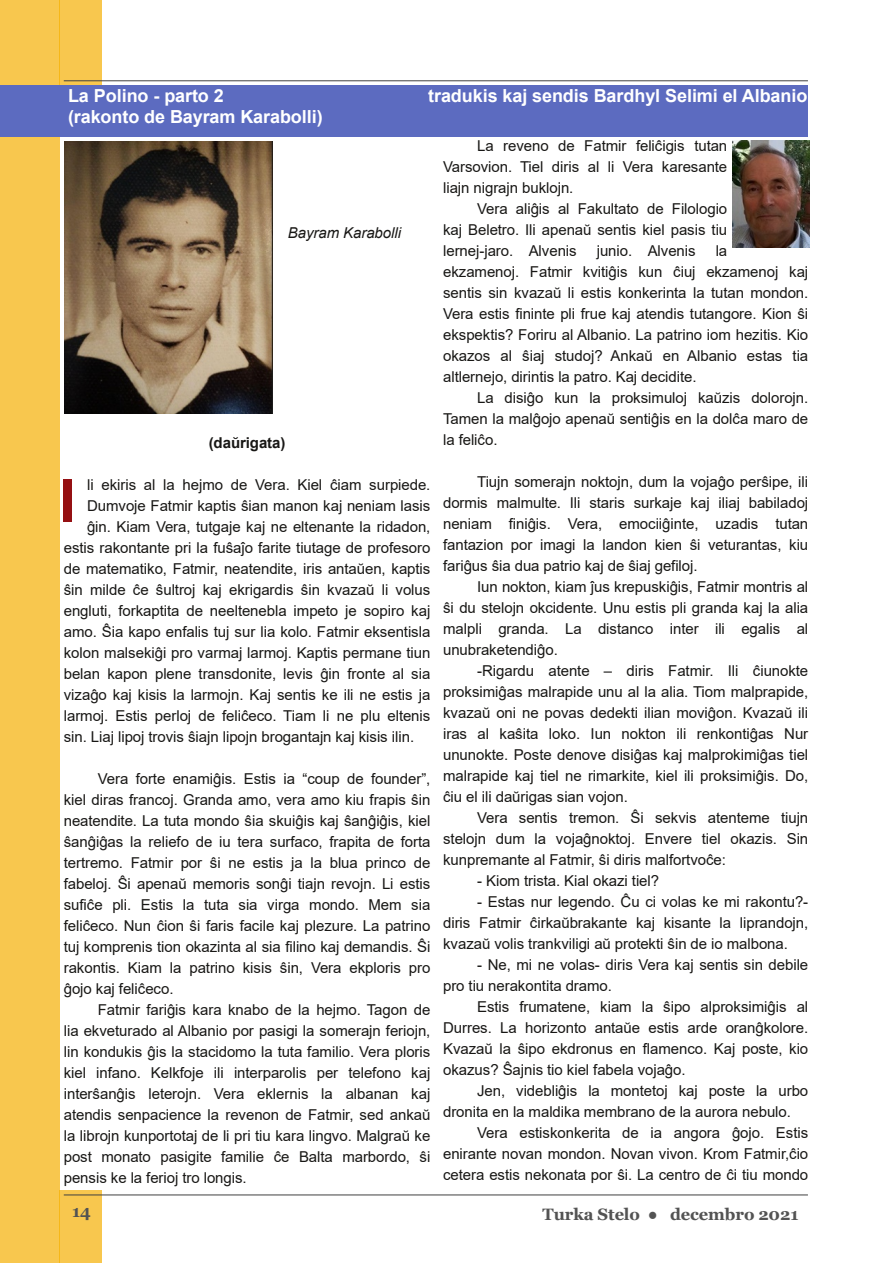
<style>
.page{position:relative;width:893px;height:1263px;background:#fff}
.page>*{position:absolute;margin:0;border:0;box-sizing:border-box;transform-origin:0 0}
.t1{font:700 60px "Arial";color:#951013}
.t2{font:700 18px/21px "Arial";letter-spacing:-.005em;color:#fff}
.t3{font:700 16.5px "Georgia";letter-spacing:-.005em;color:#535353}
.t4{font:15px/21px "Arial";letter-spacing:-.005em;color:#181715;text-align:justify}
.t5{font:italic 15px "Arial";letter-spacing:-.005em;color:#181715}
.t6{font:700 15px "Arial";letter-spacing:-.005em;color:#181715}
</style>
<div class="page">
<div style="left:60px;top:0;width:42px;height:85px;background:#f8c74e"></div>
<div style="left:60px;top:1191px;width:42px;height:72px;background:#f8c74e"></div>
<div style="left:0;top:0;width:60px;height:1263px;background:#f8c74e"></div>
<hr style="left:64px;top:81px;width:744px;height:1px;background:#404040">
<hr style="left:64px;top:1195px;width:744px;height:1px;background:#404040">
<div style="left:0;top:85px;width:808px;height:51px;background:#5c6bc0"></div>
<img style="left:65px;top:142px;width:207px;height:272px">
<img style="left:733px;top:141px;width:77px;height:107px">
<p class="t2" style="left:68px;top:85px;width:256px">La Polino - parto 2<br>(rakonto de Bayram Karabolli)</p>
<p class="t2" style="left:428px;top:85px;width:381px">tradukis kaj sendis Bardhyl Selimi el Albanio</p>
<p class="t5" style="left:288px;top:224px;width:115px">Bayram Karabolli</p>
<p class="t6" style="left:209px;top:434px;width:78px">(daŭrigata)</p>
<p class="t4" style="left:87px;top:474px;width:345px">li ekiris al la hejmo de Vera. Kiel ĉiam surpiede.</p>
<p class="t4" style="left:87px;top:495px;width:345px">Dumvoje Fatmir kaptis ŝian manon kaj neniam lasis</p>
<p class="t4" style="left:87px;top:516px;width:345px">ĝin. Kiam Vera, tutgaje kaj ne eltenante la ridadon,</p>
<p class="t4" style="left:64px;top:537px;width:368px">estis rakontante pri la fuŝaĵo farite tiutage de profesoro</p>
<p class="t4" style="left:64px;top:558px;width:368px">de matematiko, Fatmir, neatendite, iris antaŭen, kaptis</p>
<p class="t4" style="left:64px;top:579px;width:368px">ŝin milde ĉe ŝultroj kaj ekrigardis ŝin kvazaŭ li volus</p>
<p class="t4" style="left:64px;top:600px;width:368px">engluti, forkaptita de neeltenebla impeto je sopiro kaj</p>
<p class="t4" style="left:64px;top:621px;width:368px">amo. Ŝia kapo enfalis tuj sur lia kolo. Fatmir eksentisla</p>
<p class="t4" style="left:64px;top:642px;width:368px">kolon malsekiĝi pro varmaj larmoj. Kaptis permane tiun</p>
<p class="t4" style="left:64px;top:663px;width:368px">belan kapon plene transdonite, levis ĝin fronte al sia</p>
<p class="t4" style="left:64px;top:684px;width:368px">vizaĝo kaj kisis la larmojn. Kaj sentis ke ili ne estis ja</p>
<p class="t4" style="left:64px;top:705px;width:368px">larmoj. Estis perloj de feliĉeco. Tiam li ne plu eltenis</p>
<p class="t4" style="left:64px;top:726px;width:352px">sin. Liaj lipoj trovis ŝiajn lipojn brogantajn kaj kisis ilin.</p>
<p class="t4" style="left:64px;top:768px;width:368px;text-indent:34px">Vera forte enamiĝis. Estis ia “coup de founder”, kiel diras francoj. Granda amo, vera amo kiu frapis ŝin neatendite. La tuta mondo ŝia skuiĝis kaj ŝanĝiĝis, kiel ŝanĝiĝas la reliefo de iu tera surfaco, frapita de forta tertremo. Fatmir por ŝi ne estis ja la blua princo de fabeloj. Ŝi apenaŭ memoris sonĝi tiajn revojn. Li estis sufiĉe pli. Estis la tuta sia virga mondo. Mem sia feliĉeco. Nun ĉion ŝi faris facile kaj plezure. La patrino tuj komprenis tion okazinta al sia filino kaj demandis. Ŝi rakontis. Kiam la patrino kisis ŝin, Vera ekploris pro ĝojo kaj feliĉeco.</p>
<p class="t4" style="left:64px;top:999px;width:368px;text-indent:34px">Fatmir fariĝis kara knabo de la hejmo. Tagon de lia ekveturado al Albanio por pasigi la somerajn feriojn, lin kondukis ĝis la stacidomo la tuta familio. Vera ploris kiel infano. Kelkfoje ili interparolis per telefono kaj interŝanĝis leterojn. Vera eklernis la albanan kaj atendis senpacience la revenon de Fatmir, sed ankaŭ la librojn kunportotaj de li pri tiu kara lingvo. Malgraŭ ke post monato pasigite familie ĉe Balta marbordo, ŝi pensis ke la ferioj tro longis.</p>
<h1 class="t1" style="left:59px;top:467px;width:18px">I</h1>
<p class="t4" style="left:443px;top:136px;width:286px;text-indent:34px">La reveno de Fatmir feliĉigis tutan Varsovion. Tiel diris al li Vera karesante liajn nigrajn buklojn.</p>
<p class="t4" style="left:443px;top:199px;width:286px;text-indent:34px">Vera aliĝis al Fakultato de Filologio kaj Beletro. Ili apenaŭ sentis kiel pasis tiu lernej-jaro. Alvenis</p>
<p class="t4" style="left:443px;top:241px;width:367px;text-align:left;text-indent:273px">la<br>ekzamenoj. Fatmir kvitiĝis kun ĉiuj ekzamenoj kaj sentis sin kvazaŭ li estis konkerinta la tutan mondon.<br>Vera estis fininte pli frue kaj atendis tutangore. Kion ŝi ekspektis? Foriru al Albanio. La patrino iom hezitis. Kio okazos al ŝiaj studoj? Ankaŭ en Albanio estas tia altlernejo, dirintis la patro. Kaj decidite.</p>
<p class="t4" style="left:443px;top:388px;width:367px;text-indent:34px">La disiĝo kun la proksimuloj kaŭzis dolorojn.<br>Tamen la malĝojo apenaŭ sentiĝis en la dolĉa maro de la feliĉo.</p>
<p class="t4" style="left:443px;top:472px;width:367px;text-indent:34px">Tiujn somerajn noktojn, dum la vojaĝo perŝipe, ili dormis malmulte. Ili staris surkaje kaj iliaj babiladoj neniam finiĝis. Vera, emociiĝinte, uzadis tutan fantazion por imagi la landon kien ŝi veturantas, kiu fariĝus ŝia dua patrio kaj de ŝiaj gefiloj.</p>
<p class="t4" style="left:443px;top:577px;width:367px;text-indent:34px">Iun nokton, kiam ĵus krepuskiĝis, Fatmir montris al ŝi du stelojn okcidente. Unu estis pli granda kaj la alia malpli granda. La distanco inter ili egalis al unubraketendiĝo.</p>
<p class="t4" style="left:443px;top:661px;width:367px;text-indent:34px">-Rigardu atente – diris Fatmir. Ili ĉiunokte proksimiĝas malrapide unu al la alia. Tiom malprapide, kvazaŭ oni ne povas dedekti ilian moviĝon. Kvazaŭ ili iras al kaŝita loko. Iun nokton ili renkontiĝas Nur ununokte. Poste denove disiĝas kaj malprokimiĝas tiel malrapide kaj tiel ne rimarkite, kiel ili proksimiĝis. Do, ĉiu el ili daŭrigas sian vojon.</p>
<p class="t4" style="left:443px;top:808px;width:367px;text-indent:34px">Vera sentis tremon. Ŝi sekvis atenteme tiujn stelojn dum la vojaĝnoktoj. Envere tiel okazis. Sin kunpremante al Fatmir, ŝi diris malfortvoĉe:</p>
<p class="t4" style="left:477px;top:871px;width:184px">- Kiom trista. Kial okazi tiel?</p>
<p class="t4" style="left:443px;top:892px;width:367px;text-indent:34px">- Estas nur legendo. Ĉu ci volas ke mi rakontu?- diris Fatmir ĉirkaŭbrakante kaj kisante la liprandojn, kvazaŭ volis trankviligi aŭ protekti ŝin de io malbona.</p>
<p class="t4" style="left:443px;top:955px;width:367px;text-indent:34px">- Ne, mi ne volas- diris Vera kaj sentis sin debile pro tiu nerakontita dramo.</p>
<p class="t4" style="left:443px;top:997px;width:367px;text-indent:34px">Estis frumatene, kiam la ŝipo alproksimiĝis al Durres. La horizonto antaŭe estis arde oranĝkolore.<br>Kvazaŭ la ŝipo ekdronus en flamenco. Kaj poste, kio okazus? Ŝajnis tio kiel fabela vojaĝo.</p>
<p class="t4" style="left:443px;top:1081px;width:367px;text-indent:34px">Jen, videbliĝis la montetoj kaj poste la urbo dronita en la maldika membrano de la aurora nebulo.</p>
<p class="t4" style="left:443px;top:1123px;width:367px;text-indent:34px">Vera estiskonkerita de ia angora ĝojo. Estis enirante novan mondon. Novan vivon. Krom Fatmir,ĉio cetera estis nekonata por ŝi. La centro de ĉi tiu mondo</p>
<p class="t4" style="left:597px;top:241px;width:100px">junio. Alvenis</p>
<p class="t3" style="left:72px;top:1201px;width:20px">14</p>
<p class="t3" style="left:542px;top:1204px;width:257px">Turka Stelo ● decembro 2021</p>
</div>
